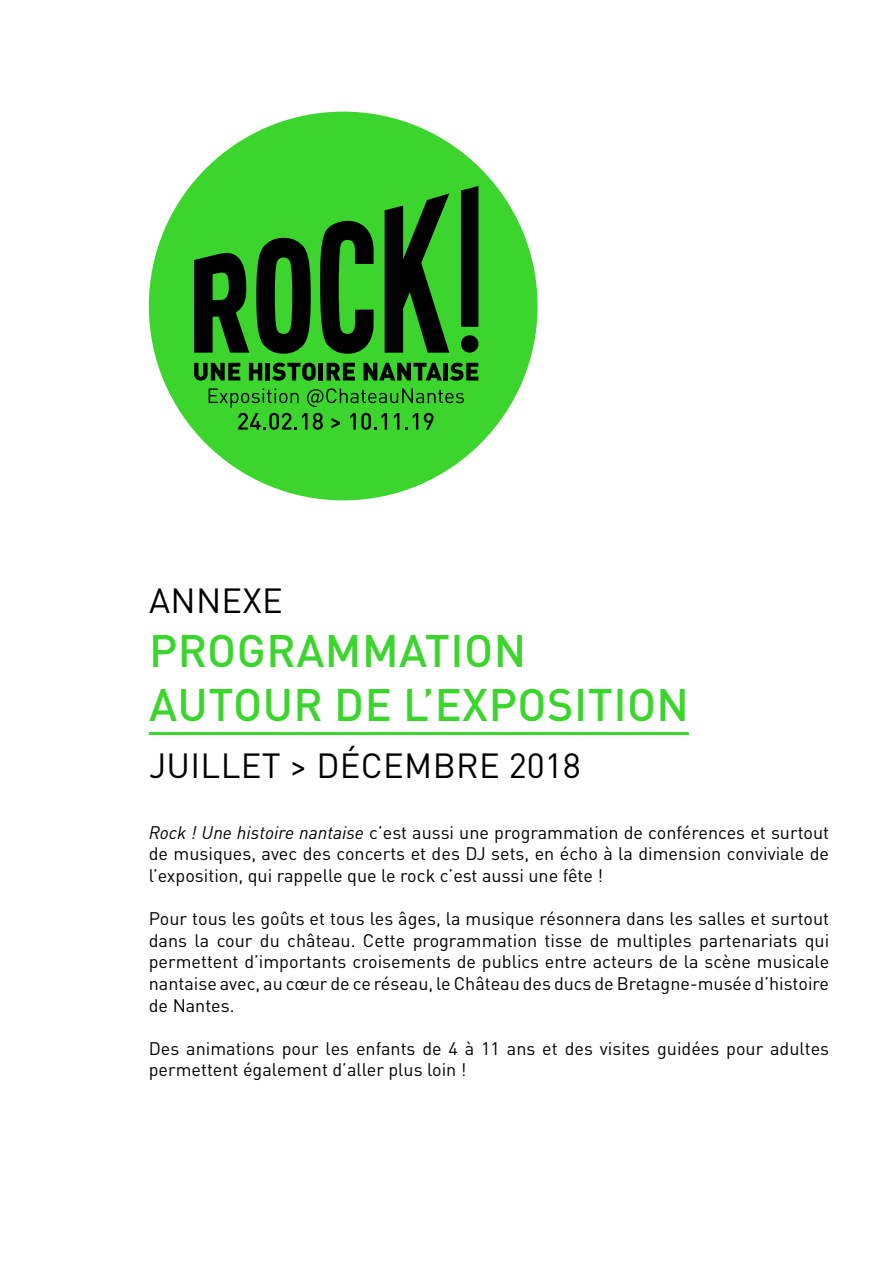
<style>
.page{position:relative;width:893px;height:1263px;background:#fff}
.page>*{position:absolute;margin:0;border:0;box-sizing:border-box;transform-origin:0 0}
.t1{font:500 45px/54px "DINOT";letter-spacing:.01em;color:#3cd52e}
.t2{font:34.5px "DINOT";letter-spacing:.01em;color:#000}
.t3{font:18px/21.6px "DINOT";color:#000;text-align:justify}
.s1{font-style:italic}
</style>
<div class="page">
<div style="left:149px;top:112px;width:389px;height:388px;background:#3cd52e;border-radius:50%"></div>
<svg style="left:320px;top:221px;width:54px;height:133px"></svg>
<svg style="left:194px;top:252px;width:55px;height:101px"></svg>
<svg style="left:256px;top:238px;width:55px;height:116px"></svg>
<svg style="left:385px;top:193px;width:64px;height:160px"></svg>
<div style="left:461px;top:186px;width:17px;height:141px;background:#000"></div>
<svg style="left:194px;top:363px;width:46px;height:18px"></svg>
<svg style="left:249px;top:363px;width:13px;height:17px"></svg>
<hr style="left:266px;top:363px;width:4px;height:17px;background:#000">
<svg style="left:272px;top:363px;width:44px;height:18px"></svg>
<hr style="left:319px;top:363px;width:4px;height:17px;background:#000">
<svg style="left:327px;top:363px;width:28px;height:17px"></svg>
<svg style="left:363px;top:363px;width:79px;height:17px"></svg>
<hr style="left:444px;top:363px;width:4px;height:17px;background:#000">
<svg style="left:450px;top:363px;width:28px;height:18px"></svg>
<div style="left:461px;top:335px;width:17px;height:18px;background:#000;border-radius:50%"></div>
<svg style="left:209px;top:388px;width:255px;height:42px"></svg>
<hr style="left:149px;top:732px;width:540px;height:3px;background:#3cd52e">
<h2 class="t2" style="left:149px;top:579px;width:135px">Ann exe</h2>
<h1 class="t1" style="left:149px;top:622px;width:541px">PROGRAMMATION<br>AUTOUR DE L’EXPOSITION</h1>
<h2 class="t2" style="left:149px;top:744px;width:433px">juillet &gt; décembre 2018</h2>
<p class="t3" style="left:149px;top:821px;width:682px"><span class="s1">Rock ! Une histoire nantaise</span> c’est aussi une programmation de conférences et surtout de musiques, avec des concerts et des DJ sets, en écho à la dimension conviviale de l’exposition, qui rappelle que le rock c’est aussi une fête !</p>
<p class="t3" style="left:149px;top:907px;width:682px">Pour tous les goûts et tous les âges, la musique résonnera dans les salles et surtout dans la cour du château. Cette programmation tisse de multiples partenariats qui permettent d’importants croisements de publics entre acteurs de la scène musicale nantaise avec, au cœur de ce réseau, le Château des ducs de Bretagne-musée d’histoire de Nantes.</p>
<p class="t3" style="left:149px;top:1037px;width:682px">Des animations pour les enfants de 4 à 11 ans et des visites guidées pour adultes permettent également d’aller plus loin !</p>
</div>
